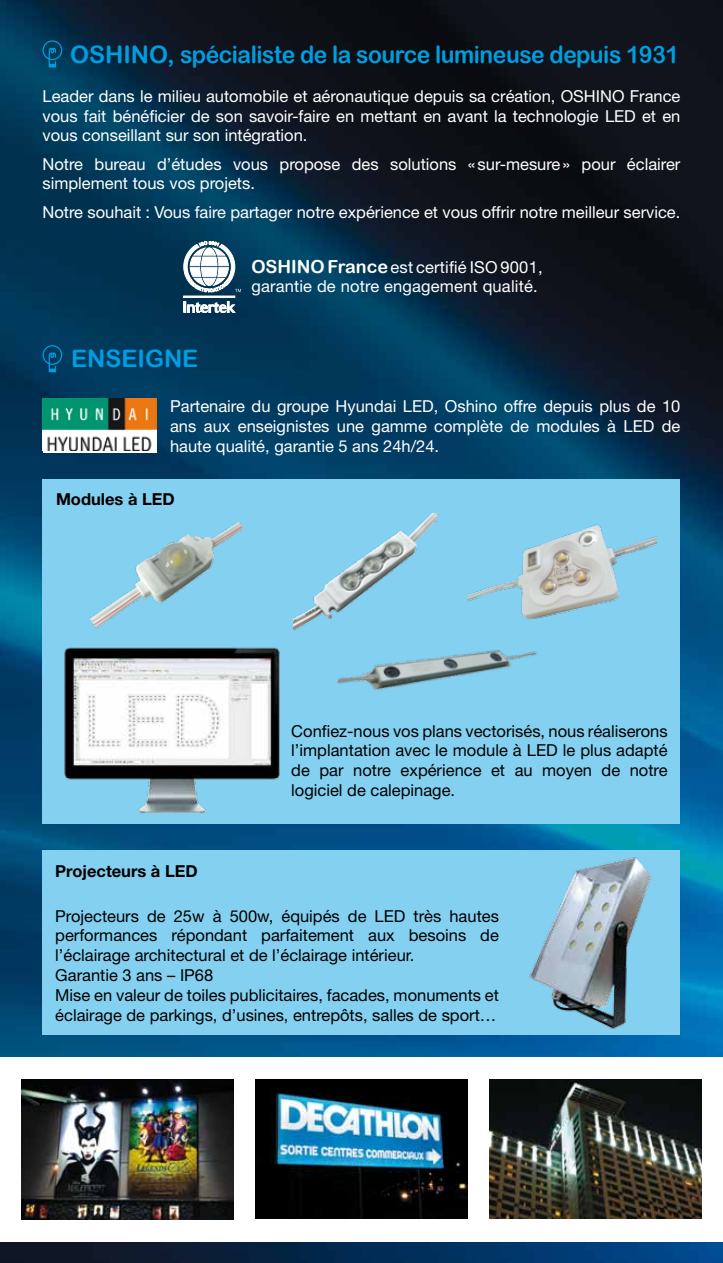
<style>
.page{position:relative;width:723px;height:1263px;background:#fff}
.page>*{position:absolute;margin:0;border:0;box-sizing:border-box;transform-origin:0 0}
.t1{font:24px "Arial Rounded MT Bold";letter-spacing:-.02em;color:#009ee0}
.t2{font:18px "Arial Rounded MT Bold";color:#fff}
.t3{font:16.5px/19.8px "Helvetica Neue";color:#fff;text-align:justify}
.t4{font:16.5px/19.8px "Helvetica Neue";color:#000}
.t5{font:700 16.5px "Helvetica Neue";color:#000}
.s1{font-family:"Arial Rounded MT Bold";font-size:18px}
</style>
<div class="page">
<img style="left:0;top:0;width:723px;height:1263px">
<svg style="left:184px;top:301px;width:51px;height:12px"></svg>
<svg style="left:184px;top:241px;width:57px;height:51px"></svg>
<div style="left:0;top:1057px;width:723px;height:185px;background:#fff"></div>
<img style="left:255px;top:1079px;width:213px;height:140px">
<img style="left:489px;top:1079px;width:213px;height:140px">
<img style="left:21px;top:1079px;width:213px;height:141px">
<svg style="left:43px;top:40px;width:19px;height:28px"></svg>
<svg style="left:43px;top:345px;width:19px;height:27px"></svg>
<div style="left:43px;top:399px;width:113px;height:54px;background:linear-gradient(to right,#fff,#fff)"></div>
<img style="left:43px;top:399px;width:113px;height:51px">
<div style="left:43px;top:851px;width:637px;height:184px;background:#84d0f0"></div>
<img style="left:529px;top:857px;width:123px;height:172px">
<div style="left:43px;top:479px;width:637px;height:345px;background:#84d0f0"></div>
<img style="left:64px;top:647px;width:216px;height:166px">
<img style="left:90px;top:522px;width:154px;height:107px">
<img style="left:293px;top:513px;width:144px;height:118px">
<img style="left:333px;top:580px;width:204px;height:111px">
<img style="left:468px;top:524px;width:188px;height:109px">
<h1 class="t1" style="left:70px;top:40px;width:610px">OSHINO, spécialiste de la source lumineuse depuis 1931</h1>
<p class="t3" style="left:43px;top:86px;width:639px">Leader dans le milieu automobile et aéronautique depuis sa création, Oshino France vous fait bénéficier de son savoir-faire en mettant en avant la technologie LED et en vous conseillant sur son intégration.</p>
<p class="t3" style="left:43px;top:154px;width:639px">Notre bureau d’études vous propose des solutions « sur-mesure» pour éclairer simplement tous vos projets.</p>
<p class="t3" style="left:43px;top:202px;width:639px">Notre souhait : Vous faire partager notre expérience et vous offrir notre meilleur service.</p>
<p class="t2" style="left:251px;top:256px;width:27px">Oshino</p>
<p class="t3" style="left:251px;top:257px;width:293px;text-align:right"><span class="s1">France</span>est certifié ISO 9001,<br>garantie de notre engagement qualité.</p>
<h1 class="t1" style="left:71px;top:345px;width:31px">Ensei</h1>
<h1 class="t1" style="left:145px;top:345px;width:36px">gne</h1>
<p class="t3" style="left:170px;top:396px;width:512px">Partenaire du groupe Hyundai LED, Oshino offre depuis plus de 10 ans aux enseignistes une gamme complète de modules à LED de haute qualité, garantie 5 ans 24h/24.</p>
<p class="t5" style="left:56px;top:489px;width:120px">Modules à LED</p>
<p class="t4" style="left:291px;top:721px;width:378px;text-align:justify">Confiez-nous vos plans vectorisés, nous réaliserons l’implantation avec le module à LED le plus adapté de par notre expérience et au moyen de notre logiciel de calepinage.</p>
<p class="t5" style="left:55px;top:860px;width:144px">Projecteurs à LED</p>
<p class="t4" style="left:55px;top:906px;width:445px">Projecteurs de 25w à 500w, équipés de LED très hautes performances répondant parfaitement aux besoins de l’éclairage architectural et de l’éclairage intérieur.<br>Garantie 3 ans – I P68<br>Mise en valeur de toiles publicitaires, facades, monuments et éclairage de parkings, d’usines, entrepôts, salles de sport…</p>
</div>
